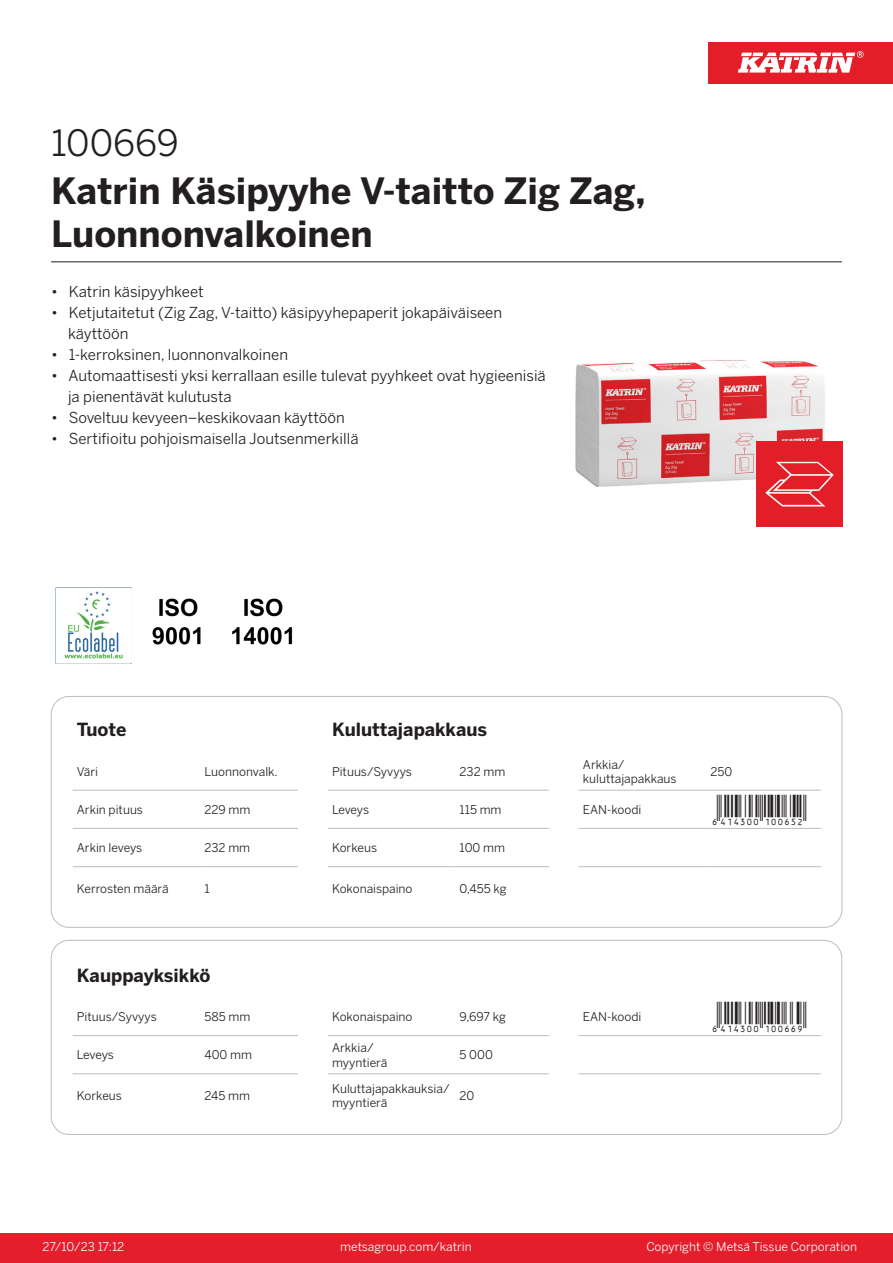
<style>
.page{position:relative;width:893px;height:1263px;background:#fff}
.page>*{position:absolute;margin:0;border:0;box-sizing:border-box;transform-origin:0 0}
.Product_Name{font:700 36px/43.2px "Benton Sans";color:#231f20}
.External_material_co{font:36px "Benton Sans";color:#231f20}
.T_EAN{font:30px "Viisas EAN Matala";color:#231f20}
.T_TableHeader{font:700 18px "Benton Sans";color:#231f20}
.MarketingBullets{font:15px/21px "Benton Sans";color:#231f20}
.T_TableBody{font:12px/14.4px "Benton Sans";color:#231f20}
.t1{font:12px "Benton Sans";color:#fff}
</style>
<div class="page">
<div style="left:0;top:1233px;width:893px;height:30px;background:#e41e2b"></div>
<div style="left:708px;top:43px;width:185px;height:41px;background:#e31e28"></div>
<svg style="left:738px;top:51px;width:126px;height:22px"></svg>
<hr style="left:73px;top:790px;width:127px;height:1px;background:#bcbdc0">
<hr style="left:200px;top:790px;width:98px;height:1px;background:#bcbdc0">
<hr style="left:328px;top:790px;width:127px;height:1px;background:#bcbdc0">
<hr style="left:455px;top:790px;width:94px;height:1px;background:#bcbdc0">
<hr style="left:579px;top:790px;width:127px;height:1px;background:#bcbdc0">
<hr style="left:706px;top:790px;width:115px;height:1px;background:#bcbdc0">
<hr style="left:73px;top:828px;width:127px;height:1px;background:#bcbdc0">
<hr style="left:200px;top:828px;width:98px;height:1px;background:#bcbdc0">
<hr style="left:328px;top:828px;width:127px;height:1px;background:#bcbdc0">
<hr style="left:455px;top:828px;width:94px;height:1px;background:#bcbdc0">
<hr style="left:579px;top:828px;width:127px;height:1px;background:#bcbdc0">
<hr style="left:706px;top:828px;width:115px;height:1px;background:#bcbdc0">
<hr style="left:73px;top:866px;width:127px;height:1px;background:#bcbdc0">
<hr style="left:200px;top:866px;width:98px;height:1px;background:#bcbdc0">
<hr style="left:328px;top:866px;width:127px;height:1px;background:#bcbdc0">
<hr style="left:455px;top:866px;width:94px;height:1px;background:#bcbdc0">
<hr style="left:579px;top:866px;width:127px;height:1px;background:#bcbdc0">
<hr style="left:706px;top:866px;width:115px;height:1px;background:#bcbdc0">
<div style="left:51px;top:696px;width:791px;height:231px;border:1px solid #bcbdc0;border-radius:18px"></div>
<hr style="left:73px;top:1035px;width:127px;height:1px;background:#bcbdc0">
<hr style="left:200px;top:1035px;width:98px;height:1px;background:#bcbdc0">
<hr style="left:328px;top:1035px;width:127px;height:1px;background:#bcbdc0">
<hr style="left:455px;top:1035px;width:94px;height:1px;background:#bcbdc0">
<hr style="left:579px;top:1035px;width:127px;height:1px;background:#bcbdc0">
<hr style="left:706px;top:1035px;width:115px;height:1px;background:#bcbdc0">
<hr style="left:73px;top:1073px;width:127px;height:1px;background:#bcbdc0">
<hr style="left:200px;top:1073px;width:98px;height:1px;background:#bcbdc0">
<hr style="left:328px;top:1073px;width:127px;height:1px;background:#bcbdc0">
<hr style="left:455px;top:1073px;width:94px;height:1px;background:#bcbdc0">
<hr style="left:579px;top:1073px;width:127px;height:1px;background:#bcbdc0">
<hr style="left:706px;top:1073px;width:115px;height:1px;background:#bcbdc0">
<div style="left:51px;top:940px;width:791px;height:195px;border:1px solid #bcbdc0;border-radius:18px"></div>
<img style="left:575px;top:360px;width:263px;height:167px">
<img style="left:55px;top:587px;width:77px;height:77px">
<img style="left:152px;top:598px;width:49px;height:47px">
<img style="left:232px;top:598px;width:61px;height:47px">
<img style="left:757px;top:442px;width:85px;height:85px">
<hr style="left:51px;top:261px;width:791px;height:1px;background:#231f20">
<p class="External_material_co" style="left:51px;top:121px;width:129px">100669</p>
<p class="Product_Name" style="left:51px;top:170px;width:596px">Katrin Käsipyyhe V-taitto Zig Zag,<br>Luonnonvalkoinen</p>
<p class="MarketingBullets" style="left:51px;top:281px;width:154px">• Katrin käsipyyhkeet</p>
<p class="MarketingBullets" style="left:68px;top:302px;width:436px;text-indent:-17px">• Ketjutaitetut (Zig Zag, V-taitto) käsipyyhepaperit jokapäiväiseen käyttöön</p>
<p class="MarketingBullets" style="left:51px;top:344px;width:239px">• 1-kerroksinen, luonnonvalkoinen</p>
<p class="MarketingBullets" style="left:68px;top:365px;width:479px;text-indent:-17px">• Automaattisesti yksi kerrallaan esille tulevat pyyhkeet ovat hygieenisiä ja pienentävät kulutusta</p>
<p class="MarketingBullets" style="left:51px;top:407px;width:295px">• Soveltuu kevyeen–keskikovaan käyttöön</p>
<p class="MarketingBullets" style="left:51px;top:428px;width:309px">• Sertifioitu pohjoismaisella Joutsenmerkillä</p>
<p class="T_TableHeader" style="left:77px;top:718px;width:51px">Tuote</p>
<p class="T_TableHeader" style="left:332px;top:718px;width:157px">Kuluttajapakkaus</p>
<p class="T_TableBody" style="left:77px;top:764px;width:23px">Väri</p>
<p class="T_TableBody" style="left:204px;top:764px;width:75px">Luonnonvalk.</p>
<p class="T_TableBody" style="left:332px;top:764px;width:81px">Pituus/Syvyys</p>
<p class="T_TableBody" style="left:460px;top:764px;width:47px">232 mm</p>
<p class="T_TableBody" style="left:583px;top:757px;width:43px">Arkkia/</p>
<p class="T_TableBody" style="left:583px;top:771px;width:95px">kuluttajapakkaus</p>
<p class="T_TableBody" style="left:710px;top:764px;width:23px">250</p>
<p class="T_TableBody" style="left:77px;top:802px;width:68px">Arkin pituus</p>
<p class="T_TableBody" style="left:204px;top:802px;width:48px">229 mm</p>
<p class="T_TableBody" style="left:332px;top:802px;width:39px">Leveys</p>
<p class="T_TableBody" style="left:460px;top:802px;width:43px">115 mm</p>
<p class="T_TableBody" style="left:583px;top:802px;width:60px">EAN-koodi</p>
<p class="T_EAN" style="left:710px;top:794px;width:97px">*6414300100652*</p>
<p class="T_TableBody" style="left:77px;top:841px;width:67px">Arkin leveys</p>
<p class="T_TableBody" style="left:204px;top:841px;width:47px">232 mm</p>
<p class="T_TableBody" style="left:332px;top:841px;width:47px">Korkeus</p>
<p class="T_TableBody" style="left:460px;top:841px;width:47px">100 mm</p>
<p class="T_TableBody" style="left:77px;top:881px;width:93px">Kerrosten määrä</p>
<p class="T_TableBody" style="left:204px;top:881px;width:7px">1</p>
<p class="T_TableBody" style="left:332px;top:881px;width:82px">Kokonaispaino</p>
<p class="T_TableBody" style="left:460px;top:881px;width:49px">0,455 kg</p>
<p class="T_TableHeader" style="left:77px;top:964px;width:135px">Kauppayksikkö</p>
<p class="T_TableBody" style="left:77px;top:1009px;width:81px">Pituus/Syvyys</p>
<p class="T_TableBody" style="left:204px;top:1009px;width:47px">585 mm</p>
<p class="T_TableBody" style="left:332px;top:1009px;width:82px">Kokonaispaino</p>
<p class="T_TableBody" style="left:460px;top:1009px;width:48px">9,697 kg</p>
<p class="T_TableBody" style="left:583px;top:1009px;width:60px">EAN-koodi</p>
<p class="T_EAN" style="left:710px;top:1001px;width:97px">*6414300100669*</p>
<p class="T_TableBody" style="left:77px;top:1048px;width:39px">Leveys</p>
<p class="T_TableBody" style="left:204px;top:1048px;width:49px">400 mm</p>
<p class="T_TableBody" style="left:332px;top:1041px;width:43px">Arkkia/</p>
<p class="T_TableBody" style="left:332px;top:1055px;width:57px">myyntierä</p>
<p class="T_TableBody" style="left:460px;top:1048px;width:35px">5 000</p>
<p class="T_TableBody" style="left:77px;top:1088px;width:47px">Korkeus</p>
<p class="T_TableBody" style="left:204px;top:1088px;width:47px">245 mm</p>
<p class="T_TableBody" style="left:332px;top:1081px;width:119px">Kuluttajapakkauksia/ myyntierä</p>
<p class="T_TableBody" style="left:460px;top:1088px;width:16px">20</p>
<p class="t1" style="left:43px;top:1239px;width:83px">27/10/23 17:12</p>
<p class="t1" style="left:340px;top:1239px;width:133px">metsagroup.com/katrin</p>
<p class="t1" style="left:646px;top:1239px;width:212px">Copyright © Metsä Tissue Corporation</p>
</div>
